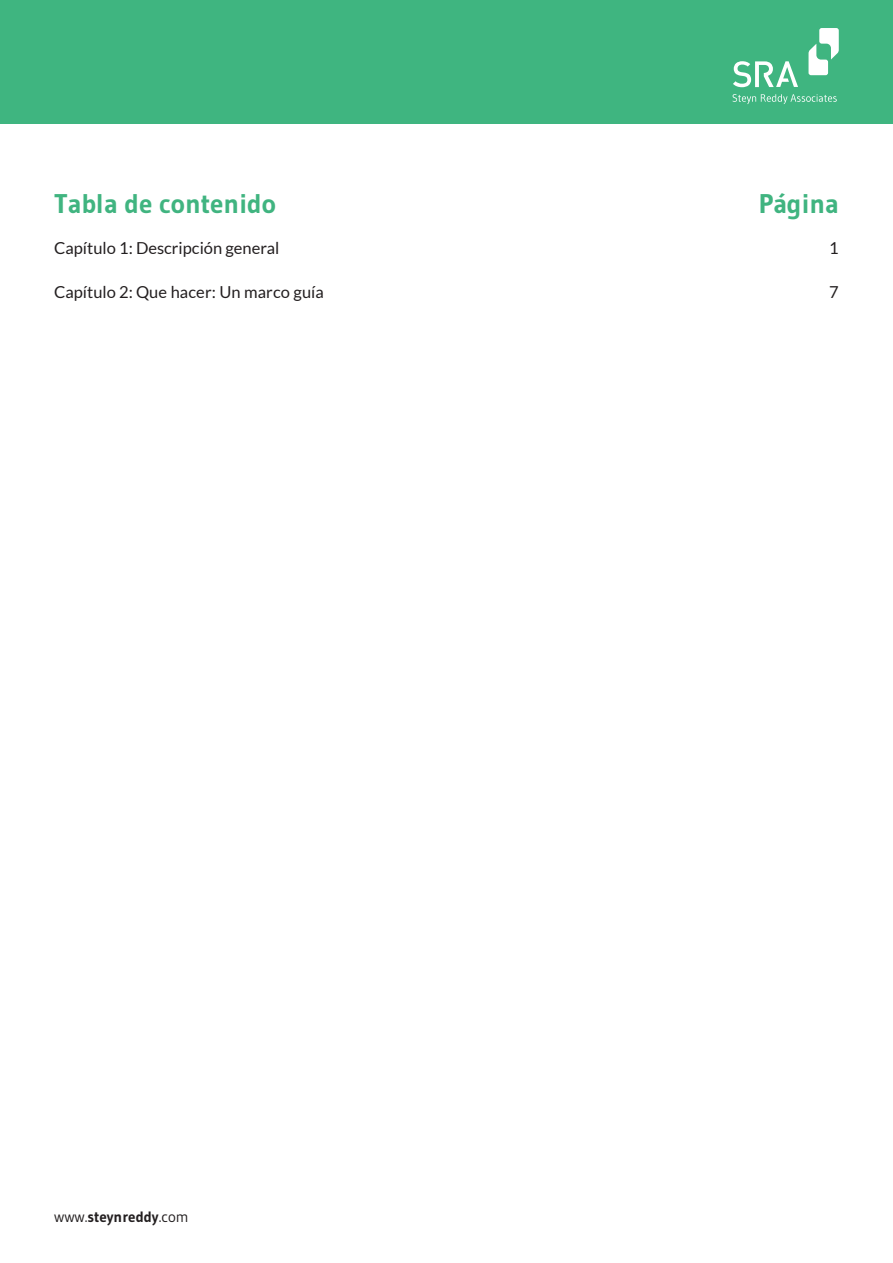
<style>
.page{position:relative;width:893px;height:1263px;background:#fff}
.page>*{position:absolute;margin:0;border:0;box-sizing:border-box;transform-origin:0 0}
.t1{font:700 27px "Gudea";color:#40b480}
.t2{font:16.5px "Lato";color:#231f20}
.t3{font:700 15px "Gudea";color:#231f20}
.s1{font-weight:400}
</style>
<div class="page">
<div style="left:0;top:0;width:893px;height:123px;background:#3fb580"></div>
<svg style="left:733px;top:61px;width:65px;height:26px"></svg>
<svg style="left:732px;top:94px;width:105px;height:10px"></svg>
<svg style="left:808px;top:28px;width:31px;height:47px"></svg>
<h1 class="t1" style="left:54px;top:187px;width:223px">Tabla de contenido</h1>
<h1 class="t1" style="left:759px;top:187px;width:81px">Página</h1>
<p class="t2" style="left:54px;top:239px;width:227px">Capítulo 1: Descripción general</p>
<p class="t2" style="left:829px;top:239px;width:11px">1</p>
<p class="t2" style="left:54px;top:283px;width:271px">Capítulo 2: Que hacer: Un marco guía</p>
<p class="t2" style="left:829px;top:283px;width:11px">7</p>
<p class="t3" style="left:54px;top:1207px;width:136px"><span class="s1">www.</span>steynreddy<span class="s1">.com</span></p>
</div>
